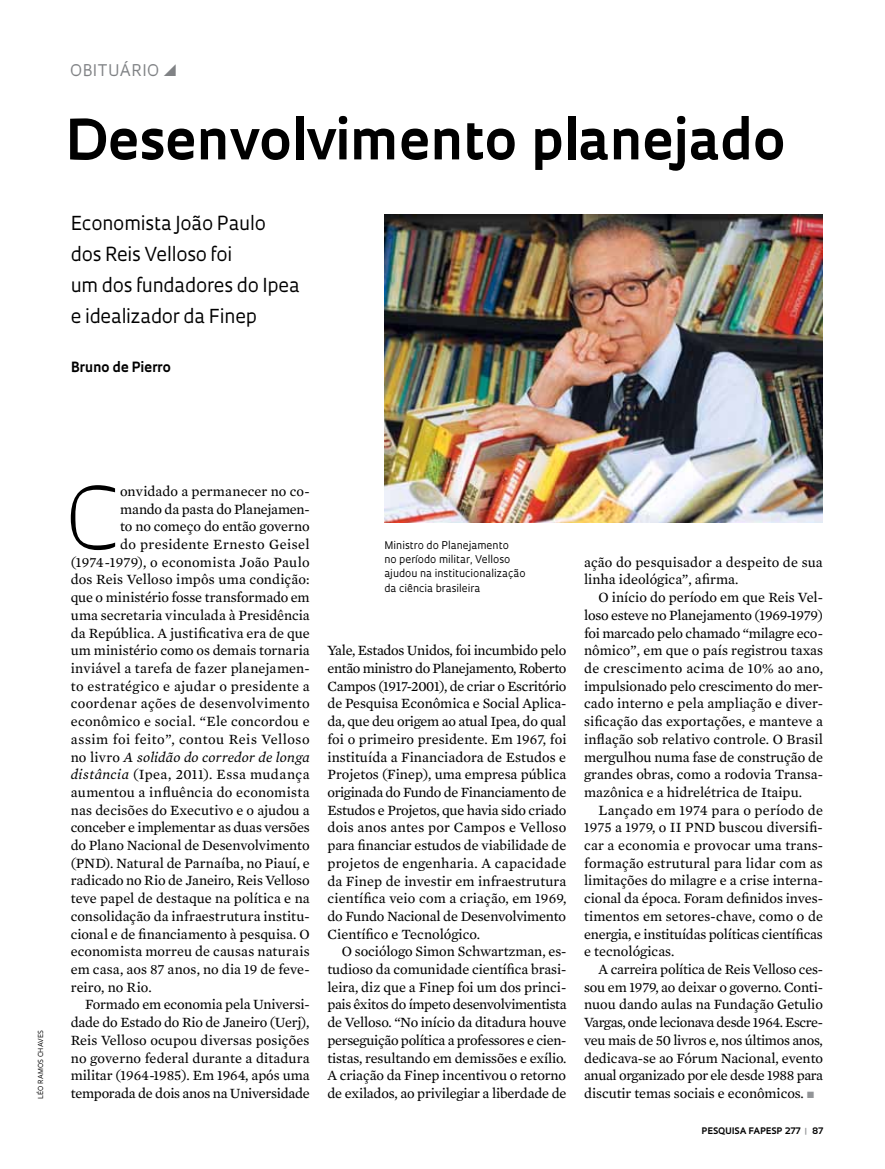
<style>
.page{position:relative;width:885px;height:1169px;background:#fff}
.page>*{position:absolute;margin:0;border:0;box-sizing:border-box;transform-origin:0 0}
.t1{font:300 83.55px "Oculum";color:#000}
.t2{font:700 54px "Oculum";color:#000}
.t3{font:18.75px/30.9px "Oculum";letter-spacing:-.01em;color:#000}
.t4{font:15.6px "Oculum";letter-spacing:.035em;color:#808285}
.t5{font:14.4px/17.7px "Mercury Text G2";color:#000;text-align:justify}
.t6{font:14.4px "Mercury Text G2";letter-spacing:-.02em;color:#000}
.t7{font:14.4px "Mercury Text G2";letter-spacing:.03em;color:#000}
.t8{font:14.4px "Mercury Text G2";letter-spacing:.02em;color:#000}
.t9{font:14.4px "Mercury Text G2";letter-spacing:.035em;color:#000}
.t10{font:italic 14.4px "Mercury Text G2";letter-spacing:.01em;color:#000}
.t11{font:700 13.65px "Oculum";letter-spacing:-.005em;color:#000}
.t12{font:10.35px/14.1px "Oculum";color:#000}
.t13{font:700 8.7px "Oculum";letter-spacing:.015em;color:#000}
.t14{font:6.75px "Oculum";letter-spacing:.015em;color:#000}
.s1{font-style:normal}
.s2{font-style:italic}
.s3{color:#939598}
</style>
<div class="page">
<img style="left:384px;top:215px;width:438px;height:307px">
<p class="t4" style="left:70px;top:60px;width:91px">obituári o</p>
<h2 class="t2" style="left:65px;top:102px;width:722px">Desenvolvimento planejado</h2>
<h3 class="t3" style="left:71px;top:207px;width:231px">Economista João Paulo dos Reis Velloso foi<br>um dos fundadores do Ipea e idealizador da Finep</h3>
<p class="t11" style="left:71px;top:357px;width:102px">Bruno de Pierro</p>
<p class="t14" style="left:36px;top:1098px;width:70px;rotate:-90deg">léo ramos chaves</p>
<h1 class="t1" style="left:66px;top:461px;width:55px">C</h1>
<p class="t5" style="left:120px;top:481px;width:191px">onvidado a permanecer no co-</p>
<p class="t6" style="left:120px;top:498px;width:191px">mando da pasta do Planejamen-</p>
<p class="t5" style="left:120px;top:517px;width:191px">to no começo do então governo</p>
<p class="t7" style="left:120px;top:534px;width:191px">do presidente Ernesto Geisel</p>
<p class="t5" style="left:71px;top:552px;width:240px">(1974-1979), o economista João Paulo</p>
<p class="t5" style="left:71px;top:570px;width:240px">dos Reis Velloso impôs uma condição:</p>
<p class="t5" style="left:71px;top:588px;width:240px">que o ministério fosse transformado em</p>
<p class="t5" style="left:71px;top:605px;width:240px">uma secretaria vinculada à Presidência</p>
<p class="t5" style="left:71px;top:623px;width:240px">da República. A justificativa era de que</p>
<p class="t5" style="left:71px;top:641px;width:240px">um ministério como os demais tornaria</p>
<p class="t5" style="left:71px;top:658px;width:240px">inviável a tarefa de fazer planejamen-</p>
<p class="t8" style="left:71px;top:675px;width:240px">to estratégico e ajudar o presidente a</p>
<p class="t5" style="left:71px;top:694px;width:240px">coordenar ações de desenvolvimento</p>
<p class="t5" style="left:71px;top:711px;width:240px">econômico e social. “Ele concordou e</p>
<p class="t9" style="left:71px;top:728px;width:240px">assim foi feito”, contou Reis Velloso</p>
<p class="t10" style="left:71px;top:746px;width:240px"><span class="s1">no livro</span> A solidão do corredor de longa</p>
<p class="t7" style="left:71px;top:764px;width:240px"><span class="s2">distância</span> (Ipea, 2011). Essa mudança</p>
<p class="t5" style="left:71px;top:782px;width:240px">aumentou a influência do economista</p>
<p class="t5" style="left:71px;top:800px;width:240px">nas decisões do Executivo e o ajudou a</p>
<p class="t6" style="left:71px;top:817px;width:240px">conceber e implementar as duas versões</p>
<p class="t5" style="left:71px;top:835px;width:240px">do Plano Nacional de Desenvolvimento</p>
<p class="t5" style="left:71px;top:853px;width:240px">(PND). Natural de Parnaíba, no Piauí, e</p>
<p class="t5" style="left:71px;top:871px;width:240px">radicado no Rio de Janeiro, Reis Velloso</p>
<p class="t5" style="left:71px;top:888px;width:241px">teve papel de destaque na política e na</p>
<p class="t5" style="left:71px;top:906px;width:240px">consolidação da infraestrutura institu-</p>
<p class="t5" style="left:71px;top:924px;width:240px">cional e de financiamento à pesquisa. O</p>
<p class="t5" style="left:71px;top:941px;width:240px">economista morreu de causas naturais</p>
<p class="t5" style="left:71px;top:959px;width:240px">em casa, aos 87 anos, no dia 19 de feve-</p>
<p class="t5" style="left:71px;top:977px;width:82px">reiro, no Rio.</p>
<p class="t5" style="left:85px;top:995px;width:226px">Formado em economia pela Universi-</p>
<p class="t5" style="left:71px;top:1012px;width:240px">dade do Estado do Rio de Janeiro (Uerj),</p>
<p class="t5" style="left:71px;top:1030px;width:240px">Reis Velloso ocupou diversas posições</p>
<p class="t5" style="left:71px;top:1048px;width:240px">no governo federal durante a ditadura</p>
<p class="t5" style="left:71px;top:1065px;width:240px">militar (1964-1985). Em 1964, após uma</p>
<p class="t6" style="left:71px;top:1082px;width:240px">temporada de dois anos na Universidade</p>
<p class="t12" style="left:384px;top:538px;width:143px">M inistro do Planejamento<br>no período militar, Velloso ajudou na institucionalização da ciência brasileira</p>
<p class="t5" style="left:327px;top:641px;width:241px">Yale, Estados Unidos, foi incumbido pelo então ministro do Planejamento, Roberto Campos (1917-2001), de criar o Escritório de Pesquisa Econômica e Social Aplica&shy;da, que deu origem ao atual Ipea, do qual foi o primeiro presidente. Em 1967, foi instituída a Financiadora de Estudos e Projetos (Finep), uma empresa pública originada do Fundo de Financiamento de Estudos e Projetos, que havia sido criado dois anos antes por Campos e Velloso para financiar estudos de viabilidade de projetos de engenharia. A capacidade da Finep de investir em infraestrutura científica veio com a criação, em 1969, do Fundo Nacional de Desenvolvimento Científico e Tecnológico.</p>
<p class="t5" style="left:327px;top:942px;width:241px;text-indent:14px">O sociólogo Simon Schwartzman, es&shy;tudioso da comunidade científica brasi&shy;leira, diz que a Finep foi um dos princi&shy;pais êxitos do ímpeto desenvolvimentista de Velloso. “No início da ditadura houve perseguição política a professores e cien&shy;tistas, resultando em demissões e exílio.<br>A criação da Finep incentivou o retorno de exilados, ao privilegiar a liberdade de</p>
<p class="t5" style="left:584px;top:552px;width:240px">ação do pesquisador a despeito de sua linha ideológica”, afirma.</p>
<p class="t5" style="left:584px;top:588px;width:241px;text-indent:14px">O início do período em que Reis Vel&shy;loso esteve no Planejamento (1969-1979) foi marcado pelo chamado “milagre eco&shy;nômico”, em que o país registrou taxas de crescimento acima de 10% ao ano, impulsionado pelo crescimento do mer&shy;cado interno e pela ampliação e diver&shy;sificação das exportações, e manteve a inflação sob relativo controle. O Brasil mergulhou numa fase de construção de grandes obras, como a rodovia Transa&shy;mazônica e a hidrelétrica de Itaipu.</p>
<p class="t5" style="left:584px;top:800px;width:241px;text-indent:14px">Lançado em 1974 para o período de 1975 a 1979, o II PND buscou diversifi&shy;car a economia e provocar uma trans&shy;formação estrutural para lidar com as limitações do milagre e a crise interna&shy;cional da época. Foram definidos inves&shy;timentos em setores-chave, como o de energia, e instituídas políticas científicas e tecnológicas.</p>
<p class="t5" style="left:584px;top:959px;width:241px;text-indent:14px">A carreira política de Reis Velloso ces&shy;sou em 1979, ao deixar o governo. Conti&shy;nuou dando aulas na Fundação Getulio Vargas, onde lecionava desde 1964. Escre&shy;veu mais de 50 livros e, nos últimos anos, dedicava-se ao Fórum Nacional, evento anual organizado por ele desde 1988 para discutir temas sociais e econômicos. <span class="s3">■</span></p>
<p class="t13" style="left:702px;top:1124px;width:123px">PESQUISA FAPESP 277 <span class="s3">|</span> 87</p>
</div>
